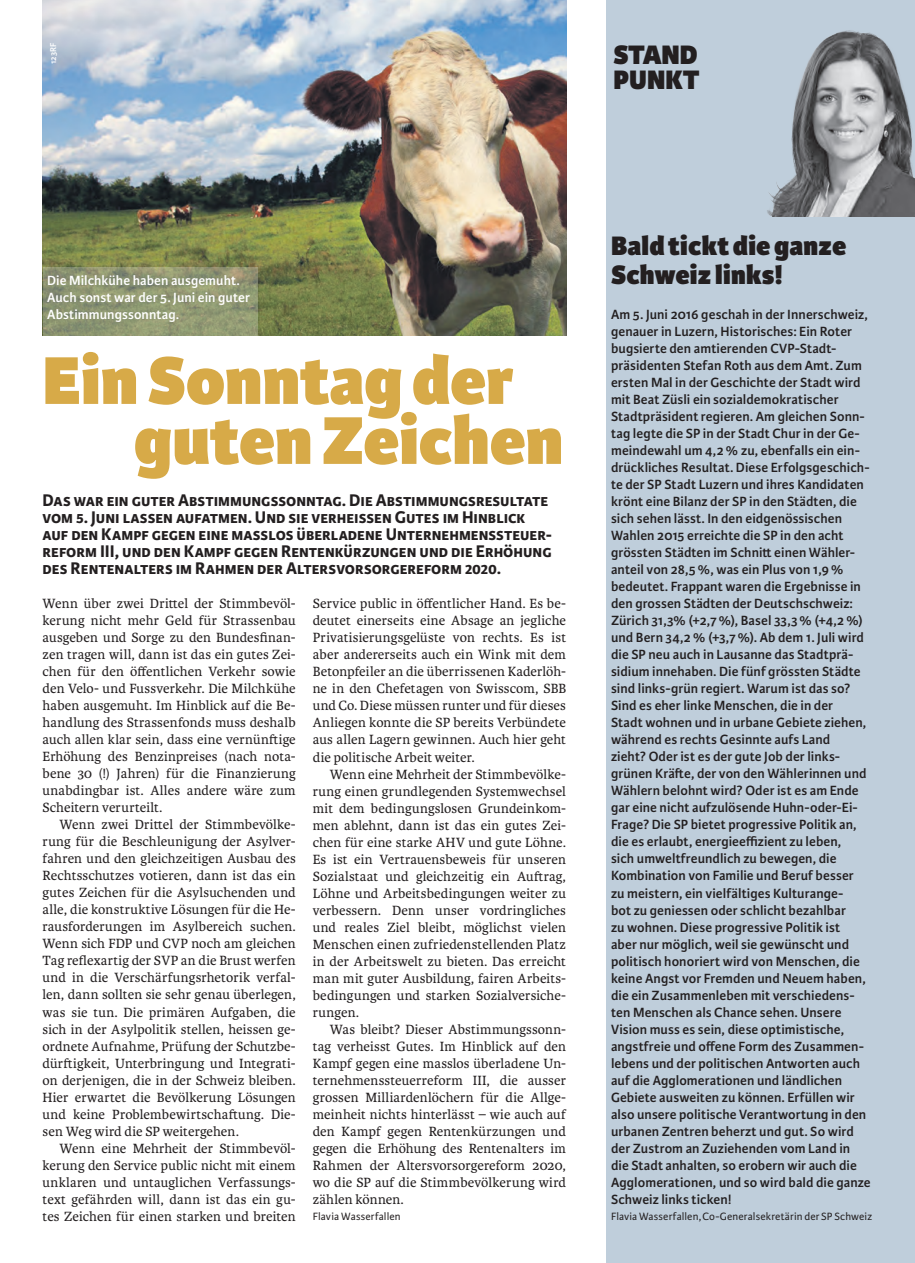
<style>
.page{position:relative;width:915px;height:1263px;background:#fff}
.page>*{position:absolute;margin:0;border:0;box-sizing:border-box;transform-origin:0 0}
.t1{font:800 72px/60px "Karmina Sans";color:#d7aa48}
.t2{font:800 28.5px/28.5px "Karmina Sans";letter-spacing:.005em;color:#231f20}
.t3{font:700 18px/17px "Karmina Sans";color:#231f20}
.t4{font:14.25px/17px "Karmina";letter-spacing:.01em;color:#231f20;text-align:justify}
.t5{font:600 14.25px/17px "Karmina Sans";letter-spacing:.005em;color:#231f20}
.t6{font:600 14.25px/17px "Karmina Sans";letter-spacing:.005em;color:#fff}
.t7{font:11.25px "Karmina Sans";letter-spacing:.015em;color:#231f20}
.t8{font:600 9px "Karmina Sans";letter-spacing:.02em;color:#fff}
</style>
<div class="page">
<div style="left:606px;top:0;width:308px;height:1263px;background:#bfcedb"></div>
<img style="left:767px;top:30px;width:147px;height:187px">
<img style="left:43px;top:0;width:523px;height:336px">
<svg style="left:43px;top:267px;width:214px;height:69px;background:#8f9672"></svg>
<p class="t8" style="left:48px;top:64px;width:23px;rotate:-90deg">123RF</p>
<h2 class="t2" style="left:613px;top:43px;width:88px;line-height:25.5px">STAND<br>PUNKT</h2>
<p class="t6" style="left:47px;top:272px;width:204px">Die Milchkühe haben ausgemuht.<br>Auch sonst war der 5. Juni ein guter<br>Abstimmungssonntag.</p>
<h1 class="t1" style="left:134px;top:353px;width:430px;text-indent:-91px">Ein Sonntag der guten Zeichen</h1>
<p class="t3" style="left:43px;top:492px;width:511px">Das war ein guter Abstimmungssonntag. Die Abstimmungsresultate vom 5. Juni lassen aufatmen. Und sie verheissen Gutes im Hinblick auf den Kampf gegen eine masslos überladene Unternehmenssteuer&shy;reform III, und den Kampf gegen Rentenkürzungen und die Erhöhung des Rentenalters im Rahmen der Altersvorsorgereform 2020.</p>
<p class="t4" style="left:43px;top:595px;width:255px">Wenn über zwei Drittel der Stimmbevöl&shy;kerung nicht mehr Geld für Strassenbau ausgeben und Sorge zu den Bundesfinan&shy;zen tragen will, dann ist das ein gutes Zei&shy;chen für den öffentlichen Verkehr sowie den Velo- und Fussverkehr. Die Milchkühe haben ausgemuht. Im Hinblick auf die Be&shy;handlung des Strassenfonds muss deshalb auch allen klar sein, dass eine vernünftige Erhöhung des Benzinpreises (nach nota&shy;bene 30 (!) Jahren) für die Finanzierung unabdingbar ist. Alles andere wäre zum Scheitern verurteilt.</p>
<p class="t4" style="left:43px;top:816px;width:255px;text-indent:17px">Wenn zwei Drittel der Stimmbevölke&shy;rung für die Beschleunigung der Asylver&shy;fahren und den gleichzeitigen Ausbau des Rechtsschutzes votieren, dann ist das ein gutes Zeichen für die Asylsuchenden und alle, die konstruktive Lösungen für die He&shy;rausforderungen im Asylbereich suchen.<br>Wenn sich FDP und CVP noch am gleichen Tag reflexartig der SVP an die Brust werfen und in die Verschärfungsrhetorik verfal&shy;len, dann sollten sie sehr genau überlegen, was sie tun. Die primären Aufgaben, die sich in der Asylpolitik stellen, heissen ge&shy;ordnete Aufnahme, Prüfung der Schutzbe&shy;dürftigkeit, Unterbringung und Integrati&shy;on derjenigen, die in der Schweiz bleiben.<br>Hier erwartet die Bevölkerung Lösungen und keine Problembewirtschaftung. Die&shy;sen Weg wird die SP weitergehen.</p>
<p class="t4" style="left:43px;top:1140px;width:254px;text-indent:17px">Wenn eine Mehrheit der Stimmbevöl&shy;kerung den Service public nicht mit einem unklaren und untauglichen Verfassungs&shy;text gefährden will, dann ist das ein gu&shy;tes Zeichen für einen starken und breiten</p>
<p class="t4" style="left:313px;top:595px;width:255px">Service public in öffentlicher Hand. Es be&shy;deutet einerseits eine Absage an jegliche Privatisierungsgelüste von rechts. Es ist aber andererseits auch ein Wink mit dem Betonpfeiler an die überrissenen Kaderlöh&shy;ne in den Chefetagen von Swisscom, SBB und Co. Diese müssen runter und für dieses Anliegen konnte die SP bereits Verbündete aus allen Lagern gewinnen. Auch hier geht die politische Arbeit weiter.</p>
<p class="t4" style="left:313px;top:766px;width:255px;text-indent:17px">Wenn eine Mehrheit der Stimmbevölke&shy;rung einen grundlegenden Systemwechsel mit dem bedingungslosen Grundeinkom&shy;men ablehnt, dann ist das ein gutes Zei&shy;chen für eine starke AHV und gute Löhne.<br>Es ist ein Vertrauensbeweis für unseren Sozialstaat und gleichzeitig ein Auftrag, Löhne und Arbeitsbedingungen weiter zu verbessern. Denn unser vordringliches und reales Ziel bleibt, möglichst vielen Menschen einen zufriedenstellenden Platz in der Arbeitswelt zu bieten. Das erreicht man mit guter Ausbildung, fairen Arbeits&shy;bedingungen und starken Sozialversiche&shy;rungen.</p>
<p class="t4" style="left:313px;top:1021px;width:255px;text-indent:17px">Was bleibt? Dieser Abstimmungssonn&shy;tag verheisst Gutes. Im Hinblick auf den Kampf gegen eine masslos überladene Un&shy;ternehmenssteuerreform III, die ausser grossen Milliardenlöchern für die Allge&shy;meinheit nichts hinterlässt – wie auch auf den Kampf gegen Rentenkürzungen und gegen die Erhöhung des Rentenalters im Rahmen der Altersvorsorgereform 2020, wo die SP auf die Stimmbevölkerung wird zählen können.</p>
<p class="t7" style="left:313px;top:1210px;width:89px">Flavia Wasserfallen</p>
<h2 class="t2" style="left:611px;top:233px;width:237px">Bald tickt die ganze<br>Schweiz links!</h2>
<p class="t5" style="left:611px;top:306px;width:261px">Am 5. Juni 2016 geschah in der Innerschweiz, genauer in Luzern, Historisches: Ein Roter bugsierte den amtierenden CVP-Stadt&shy;präsidenten Stefan Roth aus dem Amt. Zum ersten Mal in der Geschichte der Stadt wird mit Beat Züsli ein sozialdemokratischer Stadtpräsident regieren. Am gleichen Sonn&shy;tag legte die SP in der Stadt Chur in der Ge&shy;meindewahl um 4,2% zu, ebenfalls ein ein&shy;drückliches Resultat. Diese Erfolgsgeschich&shy;te der SP Stadt Luzern und ihres Kandidaten krönt eine Bilanz der SP in den Städten, die sich sehen lässt. In den eidgenössischen Wahlen 2015 erreichte die SP in den acht grössten Städten im Schnitt einen Wähler&shy;anteil von 28,5%, was ein Plus von 1,9% bedeutet. Frappant waren die Ergebnisse in den grossen Städten der Deutschschweiz:<br>Zürich 31,3% (+2,7%), Basel 33,3% (+4,2%) und Bern 34,2% (+3,7%). Ab dem 1. Juli wird die SP neu auch in Lausanne das Stadtprä&shy;sidium innehaben. Die fünf grössten Städte sind links-grün regiert. Warum ist das so?<br>Sind es eher linke Menschen, die in der<br>Stadt wohnen und in urbane Gebiete ziehen, während es rechts Gesinnte aufs Land<br>zieht? Oder ist es der gute Job der links&shy;grünen Kräfte, der von den Wählerinnen und Wählern belohnt wird? Oder ist es am Ende gar eine nicht aufzulösende Huhn-oder-Ei-Frage? Die SP bietet progressive Politik an, die es erlaubt, energieeffizient zu leben,<br>sich umweltfreundlich zu bewegen, die Kombination von Familie und Beruf besser zu meistern, ein vielfältiges Kulturange-<br>bot zu geniessen oder schlicht bezahlbar<br>zu wohnen. Diese progressive Politik ist<br>aber nur möglich, weil sie gewünscht und politisch honoriert wird von Menschen, die keine Angst vor Fremden und Neuem haben, die ein Zusammenleben mit verschiedens&shy;ten Menschen als Chance sehen. Unsere Vision muss es sein, diese optimistische, angstfreie und offene Form des Zusammen&shy;lebens und der politischen Antworten auch auf die Agglomerationen und ländlichen Gebiete ausweiten zu können. Erfüllen wir also unsere politische Verantwortung in den urbanen Zentren beherzt und gut. So wird der Zustrom an Zuziehenden vom Land in die Stadt anhalten, so erobern wir auch die Agglomerationen, und so wird bald die ganze Schweiz links ticken!</p>
<p class="t7" style="left:611px;top:1210px;width:262px">Flavia Wasserfallen, Co-Generalsekretärin der SP Schweiz</p>
</div>
